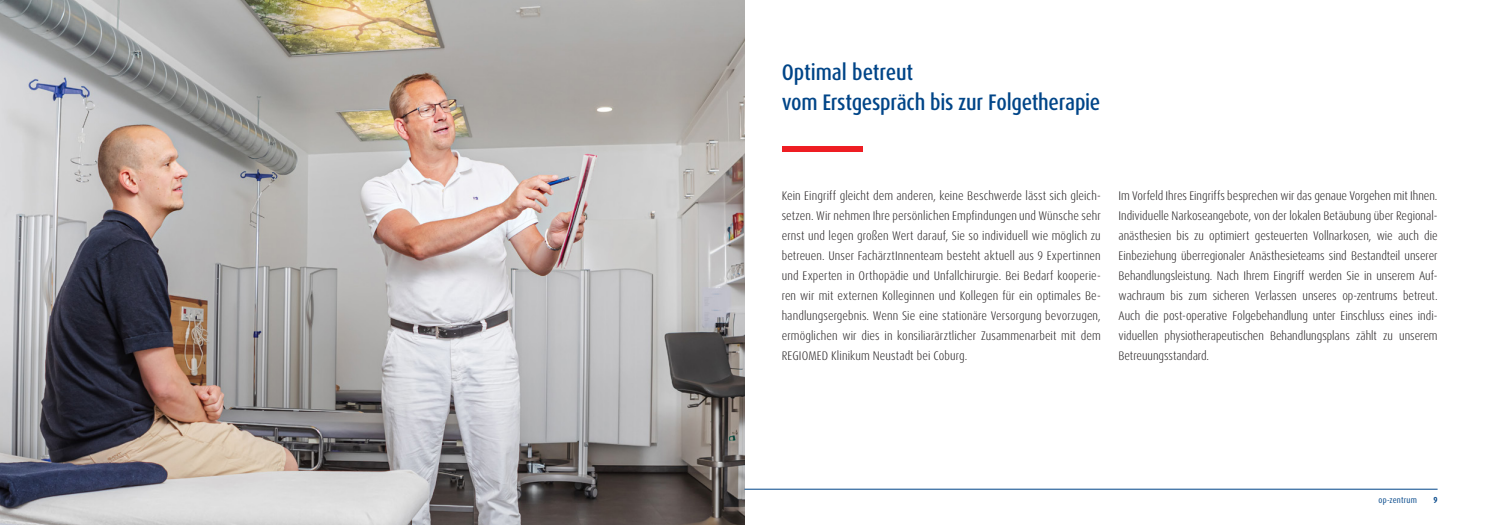
<style>
.page{position:relative;width:1489px;height:525px;background:#fff}
.page>*{position:absolute;margin:0;border:0;box-sizing:border-box;transform-origin:0 0}
.t1{font:500 condensed 22.5px/30px "Dax OT";letter-spacing:-.01em;color:#014588}
.t2{font:300 condensed 12.5px/20px "Dax OT";color:#231f20;text-align:justify}
.t3{font:condensed 8.75px "Dax OT";letter-spacing:.02em;color:#014588}
.t4{font:700 condensed 8.75px "Dax OT";color:#014588}
</style>
<div class="page">
<img style="left:0;top:0;width:744px;height:524px">
<hr style="left:744px;top:488px;width:693px;height:1px;background:#014588">
<div style="left:781px;top:146px;width:81px;height:5px;background:#ee1d23"></div>
<h1 class="t1" style="left:781px;top:57px;width:320px">Optimal betreut<br>vom Erstgespräch bis zur Folgetherapie</h1>
<p class="t2" style="left:781px;top:186px;width:320px">Kein Eingriff gleicht dem anderen, keine Beschwerde lässt sich gleich&shy;setzen. Wir nehmen Ihre persönlichen Empfindungen und Wünsche sehr ernst und legen großen Wert darauf, Sie so individuell wie möglich zu betreuen. Unser FachärztInnenteam besteht aktuell aus 9 Expertinnen und Experten in Orthopädie und Unfallchirurgie. Bei Bedarf kooperie&shy;ren wir mit externen Kolleginnen und Kollegen für ein optimales Be&shy;handlungsergebnis. Wenn Sie eine stationäre Versorgung bevorzugen, ermöglichen wir dies in konsiliarärztlicher Zusammenarbeit mit dem REGIOMED Klinikum Neustadt bei Coburg.</p>
<p class="t2" style="left:1118px;top:186px;width:320px">Im Vorfeld Ihres Eingriffs besprechen wir das genaue Vorgehen mit Ihnen.<br>Individuelle Narkoseangebote, von der lokalen Betäubung über Regional&shy;anästhesien bis zu optimiert gesteuerten Vollnarkosen, wie auch die Einbeziehung überregionaler Anästhesieteams sind Bestandteil unserer Behandlungsleistung. Nach Ihrem Eingriff werden Sie in unserem Auf&shy;wachraum bis zum sicheren Verlassen unseres op-zentrums betreut.<br>Auch die post-operative Folgebehandlung unter Einschluss eines indi&shy;viduellen physiotherapeutischen Behandlungsplans zählt zu unserem Betreuungsstandard.</p>
<p class="t3" style="left:1378px;top:494px;width:40px">op-zentrum</p>
<p class="t4" style="left:1433px;top:494px;width:6px">9</p>
</div>
